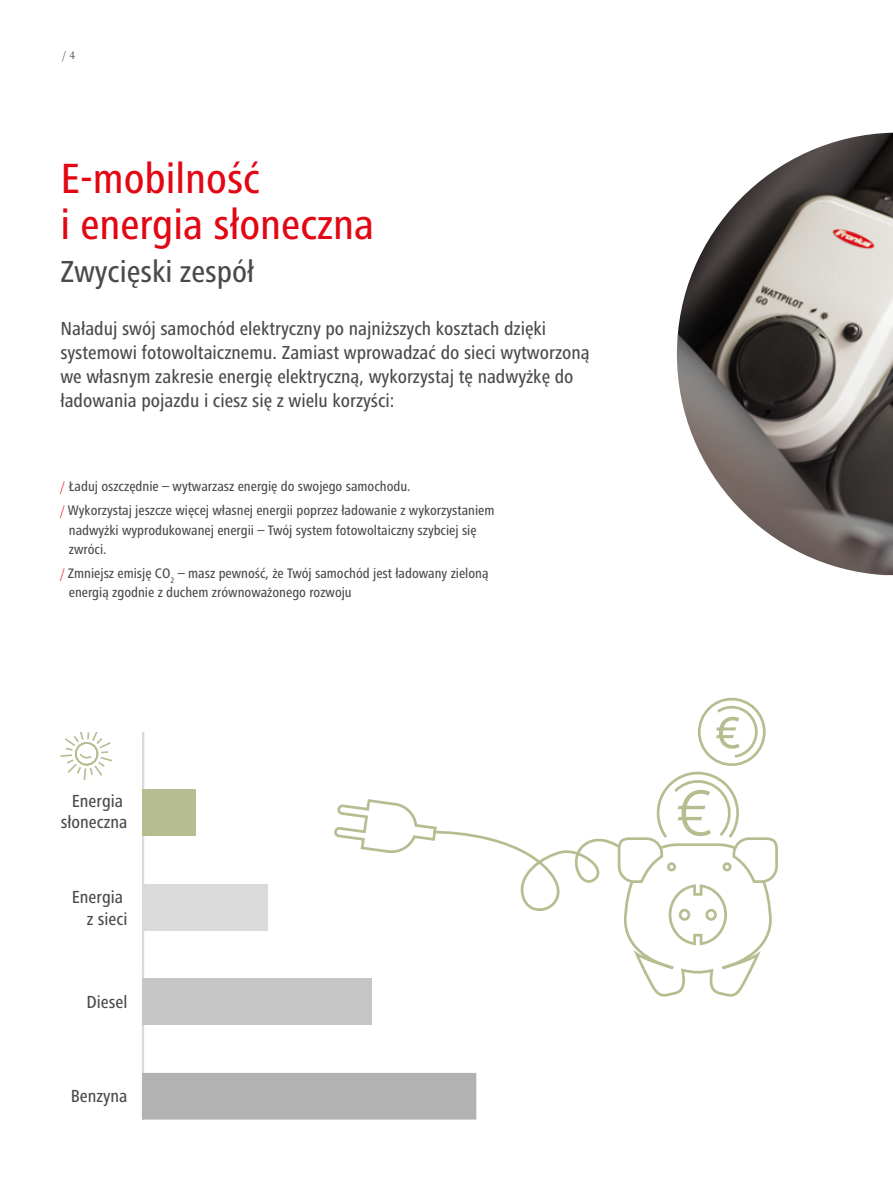
<style>
.page{position:relative;width:893px;height:1191px;background:#fff}
.page>*{position:absolute;margin:0;border:0;box-sizing:border-box;transform-origin:0 0}
.t1{font:500 condensed 43.8px/45.5px "Frutiger Next LTW1 G";color:#e30613}
.t2{font:500 condensed 31.5px "Frutiger Next LTW1 G";color:#4a4a49}
.t3{font:500 condensed 19.5px/24px "Frutiger Next LTW1 G";color:#4a4a49}
.t4{font:500 condensed 18.15px/21.8px "Frutiger Next LTW1 G";color:#4a4a49;text-align:right}
.t5{font:500 condensed 14.25px/19.5px "Frutiger Next LTW1 G";color:#4a4a49}
.t6{font:12px "Celeste Offc Pro";color:#4a4a49}
.s1{font-family:"Celeste Offc Pro";font-weight:400;font-stretch:normal;color:#e30613}
</style>
<div class="page">
<svg style="left:60px;top:732px;width:52px;height:48px"></svg>
<hr style="left:142px;top:732px;width:2px;height:388px;background:#dadada">
<div style="left:142px;top:1072px;width:334px;height:47px;background:#b3b2b2"></div>
<div style="left:142px;top:978px;width:230px;height:47px;background:#c6c6c6"></div>
<div style="left:142px;top:884px;width:125px;height:47px;background:#dadada"></div>
<div style="left:142px;top:789px;width:54px;height:47px;background:#b6be91"></div>
<svg style="left:334px;top:697px;width:444px;height:300px"></svg>
<img style="left:677px;top:133px;width:216px;height:442px">
<p class="t6" style="left:63px;top:48px;width:15px">/ 4</p>
<h1 class="t1" style="left:60px;top:156px;width:315px">E-mobilność<br>i energia słoneczna</h1>
<h2 class="t2" style="left:60px;top:253px;width:195px">Zwycięski zespół</h2>
<p class="t3" style="left:60px;top:317px;width:531px">Naładuj swój samochód elektryczny po najniższych kosztach dzięki systemowi fotowoltaicznemu. Zamiast wprowadzać do sieci wytworzoną we własnym zakresie energię elektryczną, wykorzystaj tę nadwyżkę do ładowania pojazdu i ciesz się z wielu korzyści:</p>
<p class="t5" style="left:60px;top:475px;width:436px;line-height:23.7px"><span class="s1">/</span> Ładuj oszczędnie – wytwarzasz energię do swojego samochodu.<br><span class="s1">/</span> Wykorzystaj jeszcze więcej własnej energii poprzez ładowanie z wykorzystaniem</p>
<p class="t5" style="left:69px;top:520px;width:409px">nadwyżki wyprodukowanej energii – Twój system fotowoltaiczny szybciej się zwróci.</p>
<p class="t5" style="left:69px;top:563px;width:421px;text-indent:-9px"><span class="s1">/</span> Zmniejsz emisję CO<sub>2</sub> – masz pewność, że Twój samochód jest ładowany zieloną energią zgodnie z duchem zrównoważonego rozwoju</p>
<p class="t4" style="left:61px;top:789px;width:68px;text-align:center">Energia słoneczna</p>
<p class="t4" style="left:72px;top:886px;width:57px">Energia z sieci</p>
<p class="t4" style="left:87px;top:990px;width:42px">Diesel</p>
<p class="t4" style="left:71px;top:1085px;width:58px">Benzyna</p>
</div>
